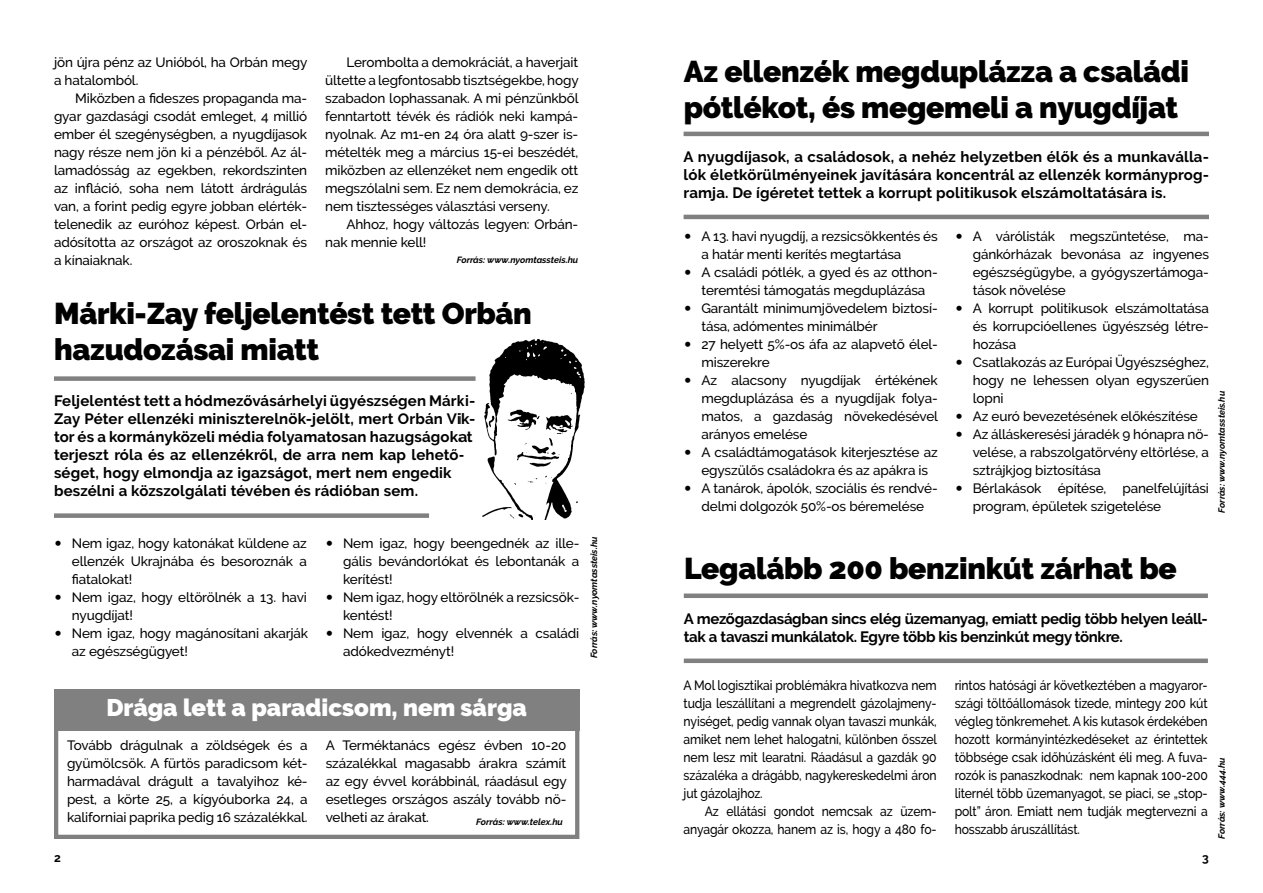
<style>
.page{position:relative;width:1263px;height:893px;background:#fff}
.page>*{position:absolute;margin:0;border:0;box-sizing:border-box;transform-origin:0 0}
._00_cím{font:900 30px/36px "Raleway";letter-spacing:-.01em;color:#000}
._00_kenyér{font:900 24px "Raleway";color:#fff}
._00_lead{font:700 15px/18px "Raleway";letter-spacing:.01em;color:#000}
._00_lead-2{font:700 15px/18px "Raleway";letter-spacing:-.02em;color:#000}
._00_kenyér-2{font:500 13.5px/18px "Raleway";letter-spacing:-.01em;color:#000;text-align:justify}
._00_kenyér-3{font:500 13.5px/18px "Raleway";letter-spacing:-.01em;color:#000;text-align:justify;scale:.9 1}
._00_box_kiemelt_text{font:700 12px "Raleway";color:#000}
._00_képalá{font:italic 700 9px "Raleway";color:#000}
.s1{font-family:"Gotham";font-weight:900}
</style>
<div class="page">
<div style="left:54px;top:689px;width:525px;height:42px;background:#808080"></div>
<div style="left:54px;top:725px;width:525px;height:114px;border:4px solid #808080"></div>
<div style="left:54px;top:376px;width:422px;height:5px;background:#808080"></div>
<div style="left:54px;top:513px;width:375px;height:5px;background:#808080"></div>
<hr style="left:684px;top:132px;width:525px;height:4px;background:#808080">
<hr style="left:684px;top:215px;width:525px;height:4px;background:#808080">
<div style="left:684px;top:593px;width:524px;height:5px;background:#808080"></div>
<div style="left:684px;top:658px;width:524px;height:5px;background:#808080"></div>
<img style="left:460px;top:339px;width:125px;height:180px">
<p class="_00_kenyér-2" style="left:54px;top:53px;width:255px">jön újra pénz az Unióból, ha Orbán megy a hatalomból.</p>
<p class="_00_kenyér-2" style="left:54px;top:89px;width:255px;text-indent:21px">Miközben a fideszes propaganda ma&shy;gyar gazdasági csodát emleget, 4 millió ember él szegénységben, a nyugdíjasok nagy része nem jön ki a pénzéből. Az ál&shy;lamadósság az egekben, rekordszinten az infláció, soha nem látott árdrágulás van, a forint pedig egyre jobban elérték&shy;telenedik az euróhoz képest. Orbán el&shy;adósította az országot az oroszoknak és a kínaiaknak.</p>
<p class="_00_kenyér-2" style="left:325px;top:53px;width:255px;text-indent:21px">Lerombolta a demokráciát, a haverjait ültette a legfontosabb tisztségekbe, hogy szabadon lophassanak. A mi pénzünkből fenntartott tévék és rádiók neki kampá&shy;nyolnak. Az m1-en 24 óra alatt 9-szer is&shy;mételték meg a március 15-ei beszédét, miközben az ellenzéket nem engedik ott megszólalni sem. Ez nem demokrácia, ez nem tisztességes választási verseny.</p>
<p class="_00_kenyér-2" style="left:325px;top:215px;width:255px;text-indent:21px">Ahhoz, hogy változás legyen: Orbán&shy;nak mennie kell!</p>
<p class="_00_képalá" style="left:457px;top:255px;width:123px">Forrás: www.nyomtassteis.hu</p>
<p class="_00_cím" style="left:54px;top:295px;width:479px">Márki-Zay feljelentést tett Orbán hazudozásai miatt</p>
<p class="_00_lead" style="left:54px;top:392px;width:423px">Feljelentést tett a hódmezővásárhelyi ügyészségen Márki-Zay Péter ellenzéki miniszterelnök-jelölt, mert Orbán Vik&shy;tor és a kormányközeli média folyamatosan hazugságokat terjeszt róla és az ellenzékről, de arra nem kap lehető&shy;séget, hogy elmondja az igazságot, mert nem engedik beszélni a közszolgálati tévében és rádióban sem.</p>
<p class="_00_kenyér-2" style="left:72px;top:534px;width:236px;text-indent:-17px"><span class="s1">•</span> Nem igaz, hogy katonákat küldene az ellenzék Ukrajnába és besoroznák a fiatalokat!</p>
<p class="_00_kenyér-2" style="left:72px;top:588px;width:237px;text-indent:-17px"><span class="s1">•</span> Nem igaz, hogy eltörölnék a 13. havi nyugdíjat!</p>
<p class="_00_kenyér-2" style="left:72px;top:624px;width:238px;text-indent:-17px"><span class="s1">•</span> Nem igaz, hogy magánosítani akarják az egészségügyet!</p>
<p class="_00_kenyér-2" style="left:343px;top:534px;width:238px;text-indent:-17px"><span class="s1">•</span> Nem igaz, hogy beengednék az ille&shy;gális bevándorlókat és lebontanák a kerítést!</p>
<p class="_00_kenyér-2" style="left:343px;top:588px;width:238px;text-indent:-17px"><span class="s1">•</span> Nem igaz, hogy eltörölnék a rezsicsök&shy;kentést!</p>
<p class="_00_kenyér-2" style="left:343px;top:624px;width:238px;text-indent:-17px"><span class="s1">•</span> Nem igaz, hogy elvennék a családi adókedvezményt!</p>
<p class="_00_képalá" style="left:589px;top:658px;width:123px;rotate:-90deg">Forrás: www.nyomtassteis.hu</p>
<p class="_00_kenyér" style="left:106px;top:693px;width:422px">Drága lett a paradicsom, nem sárga</p>
<p class="_00_kenyér-2" style="left:67px;top:737px;width:242px">Tovább drágulnak a zöldségek és a gyümölcsök. A fürtös paradicsom két&shy;harmadával drágult a tavalyihoz ké&shy;pest, a körte 25, a kígyóuborka 24, a kaliforniai paprika pedig 16 százalékkal.</p>
<p class="_00_kenyér-2" style="left:326px;top:737px;width:243px">A Terméktanács egész évben 10-20 százalékkal magasabb árakra számít az egy évvel korábbinál, ráadásul egy esetleges országos aszály tovább nö&shy;velheti az árakat.</p>
<p class="_00_képalá" style="left:476px;top:816px;width:88px">Forrás: www.telex.hu</p>
<p class="_00_cím" style="left:684px;top:54px;width:507px">Az ellenzék megduplázza a családi pótlékot, és megemeli a nyugdíjat</p>
<p class="_00_lead" style="left:684px;top:147px;width:527px;text-align:justify">A nyugdíjasok, a családosok, a nehéz helyzetben élők és a munkaválla&shy;lók életkörülményeinek javítására koncentrál az ellenzék kormányprog&shy;ramja. De ígéretet tettek a korrupt politikusok elszámoltatására is.</p>
<p class="_00_kenyér-2" style="left:701px;top:227px;width:238px;text-indent:-17px"><span class="s1">•</span> A 13. havi nyugdíj, a rezsicsökkentés és a határ menti kerítés megtartása</p>
<p class="_00_kenyér-2" style="left:684px;top:263px;width:255px;text-align:center"><span class="s1">•</span> A családi pótlék, a gyed és az otthon&shy;teremtési támogatás megduplázása</p>
<p class="_00_kenyér-2" style="left:701px;top:299px;width:238px;text-indent:-17px"><span class="s1">•</span> Garantált minimumjövedelem biztosí&shy;tása, adómentes minimálbér</p>
<p class="_00_kenyér-2" style="left:701px;top:335px;width:238px;text-indent:-17px"><span class="s1">•</span> 27 helyett 5%-os áfa az alapvető élel&shy;miszerekre</p>
<p class="_00_kenyér-2" style="left:701px;top:371px;width:238px;text-indent:-17px"><span class="s1">•</span> Az alacsony nyugdíjak értékének megduplázása és a nyugdíjak folya&shy;matos, a gazdaság növekedésével arányos emelése</p>
<p class="_00_kenyér-2" style="left:684px;top:443px;width:255px;text-align:center"><span class="s1">•</span> A családtámogatások kiterjesztése az egyszülős családokra és az apákra is</p>
<p class="_00_kenyér-2" style="left:684px;top:479px;width:255px;text-align:center"><span class="s1">•</span> A tanárok, ápolók, szociális és rendvé&shy;delmi dolgozók 50%-os béremelése</p>
<p class="_00_kenyér-2" style="left:973px;top:227px;width:238px;text-indent:-17px"><span class="s1">•</span> A várólisták megszüntetése, ma&shy;gánkórházak bevonása az ingyenes egészségügybe, a gyógyszertámoga&shy;tások növelése</p>
<p class="_00_kenyér-2" style="left:973px;top:299px;width:238px;text-indent:-17px"><span class="s1">•</span> A korrupt politikusok elszámoltatása és korrupcióellenes ügyészség létre&shy;hozása</p>
<p class="_00_kenyér-2" style="left:973px;top:353px;width:238px;text-indent:-17px"><span class="s1">•</span> Csatlakozás az Európai Ügyészséghez, hogy ne lehessen olyan egyszerűen lopni</p>
<p class="_00_kenyér-2" style="left:956px;top:407px;width:244px"><span class="s1">•</span> Az euró bevezetésének előkészítése</p>
<p class="_00_kenyér-2" style="left:973px;top:425px;width:238px;text-indent:-17px"><span class="s1">•</span> Az álláskeresési járadék 9 hónapra nö&shy;velése, a rabszolgatörvény eltörlése, a sztrájkjog biztosítása</p>
<p class="_00_kenyér-2" style="left:973px;top:479px;width:238px;text-indent:-17px"><span class="s1">•</span> Bérlakások építése, panelfelújítási program, épületek szigetelése</p>
<p class="_00_cím" style="left:684px;top:551px;width:494px">Legalább 200 benzinkút zárhat be</p>
<p class="_00_lead-2" style="left:684px;top:609px;width:526px">A mezőgazdaságban sincs elég üzemanyag, emiatt pedig több helyen leáll&shy;tak a tavaszi munkálatok. Egyre több kis benzinkút megy tönkre.</p>
<p class="_00_kenyér-3" style="left:684px;top:676px;width:283px">A Mol logisztikai problémákra hivatkozva nem tudja leszállítani a megrendelt gázolajmen - nyiséget, pedig vannak olyan tavaszi munkák, amiket nem lehet halogatni, különben ősszel nem lesz mit learatni. Ráadásul a gazdák 90 százaléka a drágább, nagykereskedelmi áron jut gázolajhoz.</p>
<p class="_00_kenyér-3" style="left:684px;top:802px;width:283px;text-align:right">Az ellátási gondot nemcsak az üzem&shy;anyagár okozza, hanem az is, hogy a 480 fo-</p>
<p class="_00_kenyér-3" style="left:955px;top:676px;width:283px">rintos hatósági ár következtében a magyaror&shy;szági töltőállomások tizede, mintegy 200 kút végleg tönkremehet. A kis kutasok érdekében hozott kormányintézkedéseket az érintettek többsége csak időhúzásként éli meg. A fuva&shy;rozók is panaszkodnak: nem kapnak 100-200 liternél több üzemanyagot, se piaci, se „stop&shy;polt” áron. Emiatt nem tudják megtervezni a hosszabb áruszállítást.</p>
<p class="_00_box_kiemelt_text" style="left:54px;top:851px;width:8px">2</p>
<p class="_00_box_kiemelt_text" style="left:1202px;top:851px;width:8px">3</p>
<p class="_00_képalá" style="left:1216px;top:513px;width:123px;rotate:-90deg">Forrás: www.nyomtassteis.hu</p>
<p class="_00_képalá" style="left:1216px;top:839px;width:83px;rotate:-90deg">Forrás: www.444.hu</p>
</div>
